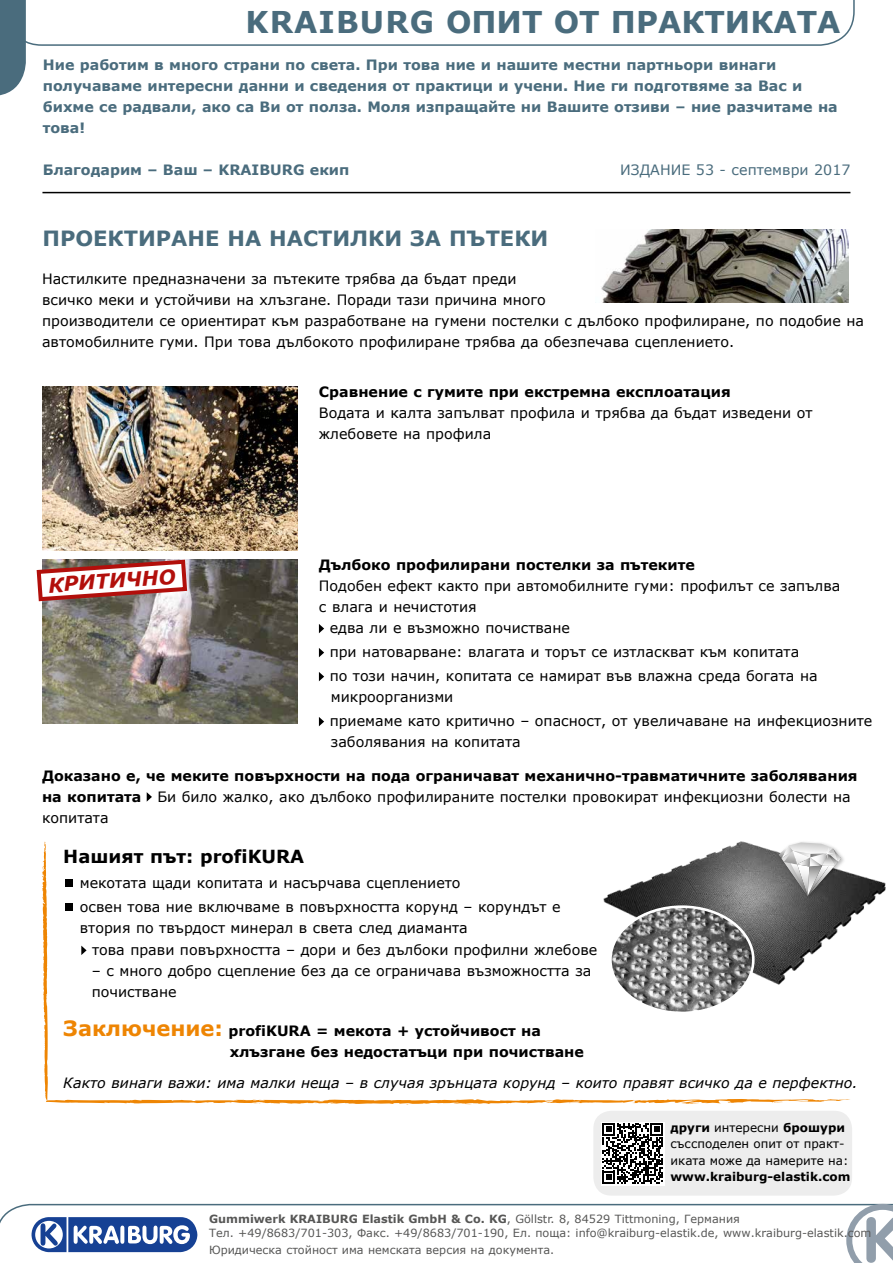
<style>
.page{position:relative;width:893px;height:1263px;background:#fff}
.page>*{position:absolute;margin:0;border:0;box-sizing:border-box;transform-origin:0 0}
.t1{font:700 30px "Verdana";color:#4a6c7d}
.t2{font:700 21px "Verdana";color:#4a6c7d}
.t3{font:italic 700 20.1px "Verdana";color:#b20f0b}
.t4{font:700 18px "Verdana";color:#000}
.t5{font:14.25px/21px "Verdana";color:#000}
.t6{font:700 14.25px/21px "Verdana";color:#000}
.t7{font:700 14.25px/21px "Verdana";color:#4a6c7d}
.t8{font:italic 14.25px "Verdana";color:#000}
.t9{font:14.25px "Verdana";color:#4a6c7d}
.t10{font:12px/16.5px "Verdana";color:#000}
.t11{font:700 12px "Verdana";color:#000}
.t12{font:11.25px/13.5px "Verdana";color:#575756}
.s1{font-weight:400}
.s2{font-size:21px;color:#ee8503}
.s3{font-weight:700}
</style>
<div class="page">
<svg style="left:0;top:0;width:855px;height:96px"></svg>
<svg style="left:147px;top:792px;width:5px;height:10px"></svg>
<hr style="left:42px;top:192px;width:808px;height:1px;background:#000">
<img style="left:601px;top:230px;width:248px;height:72px">
<img style="left:42px;top:386px;width:256px;height:164px">
<img style="left:43px;top:559px;width:255px;height:164px">
<svg style="left:36px;top:559px;width:153px;height:44px"></svg>
<img style="left:850px;top:873px;width:36px;height:48px">
<svg style="left:872px;top:1203px;width:21px;height:1px"></svg>
<svg style="left:0;top:1204px;width:846px;height:20px"></svg>
<svg style="left:846px;top:1204px;width:47px;height:59px"></svg>
<svg style="left:30px;top:1215px;width:169px;height:38px"></svg>
<svg style="left:42px;top:841px;width:808px;height:263px"></svg>
<svg style="left:319px;top:624px;width:5px;height:9px"></svg>
<svg style="left:319px;top:648px;width:5px;height:9px"></svg>
<svg style="left:319px;top:672px;width:5px;height:9px"></svg>
<svg style="left:319px;top:717px;width:5px;height:9px"></svg>
<div style="left:593px;top:1111px;width:259px;height:84px;background:#ededed;border-radius:18px"></div>
<svg style="left:601px;top:1122px;width:64px;height:63px"></svg>
<svg style="left:602px;top:1123px;width:61px;height:60px"></svg>
<h1 class="t1" style="left:246px;top:1px;width:596px">KRAIBURG ОПИТ ОТ ПРАКТИКАТА</h1>
<p class="t7" style="left:43px;top:54px;width:796px">Ние работим в много страни по света. При това ние и нашите местни партньори винаги получаваме интересни данни и сведения от практици и учени. Ние ги подготвяме за Вас и бихме се радвали, ако са Ви от полза. Моля изпращайте ни Вашите отзиви – ние разчитаме на това!</p>
<p class="t7" style="left:43px;top:159px;width:308px">Благодарим – Ваш – KRAIBURG екип</p>
<p class="t9" style="left:620px;top:160px;width:232px">ИЗДАНИЕ 53 - септември 2017</p>
<h2 class="t2" style="left:42px;top:223px;width:507px">ПРОЕКТИРАНЕ НА НАСТИЛКИ ЗА ПЪТЕКИ</h2>
<p class="t5" style="left:42px;top:268px;width:823px">Настилките предназначени за пътеките трябва да бъдат преди<br>всичко меки и устойчиви на хлъзгане. Поради тази причина много<br>производители се ориентират към разработване на гумени постелки с дълбоко профилиране, по подобие на автомобилните гуми. При това дълбокото профилиране трябва да обезпечава сцеплението.</p>
<p class="t6" style="left:319px;top:381px;width:413px">Сравнение с гумите при екстремна експлоатация</p>
<p class="t5" style="left:319px;top:403px;width:495px">Водата и калта запълват профила и трябва да бъдат изведени от жлебовете на профила</p>
<h3 class="t3" style="left:47px;top:571px;width:129px;rotate:-4deg">КРИТИЧНО</h3>
<p class="t6" style="left:319px;top:554px;width:377px">Дълбоко профилирани постелки за пътеките</p>
<p class="t5" style="left:319px;top:575px;width:523px">Подобен ефект както при автомобилните гуми: профилът се запълва</p>
<p class="t5" style="left:319px;top:596px;width:159px">с влага и нечистотия</p>
<p class="t5" style="left:330px;top:617px;width:242px">едва ли е възможно почистване</p>
<p class="t5" style="left:330px;top:640px;width:489px;line-height:24px">при натоварване: влагата и торът се изтласкват към копитата по този начин, копитата се намират във влажна среда богата на</p>
<p class="t5" style="left:330px;top:685px;width:544px;line-height:24px">микроорганизми<br>приемаме като критично – опасност, от увеличаване на инфекциозните</p>
<p class="t5" style="left:331px;top:731px;width:191px">заболявания на копитата</p>
<p class="t6" style="left:42px;top:765px;width:817px">Доказано е, че меките повърхности на пода ограничават механично-травматичните заболявания на копитата <span class="s1">Би било жалко, ако дълбоко профилираните постелки провокират инфекциозни болести на копитата</span></p>
<p class="t4" style="left:63px;top:843px;width:242px">Нашият път: profiKURA</p>
<p class="t5" style="left:80px;top:870px;width:482px;line-height:24px">мекотата щади копитата и насърчава сцеплението<br>освен това ние включваме в повърхността корунд – корундът е</p>
<p class="t5" style="left:92px;top:916px;width:507px;line-height:22.2px;text-indent:-12px">втория по твърдост минерал в света след диаманта<br>това прави повърхността – дори и без дълбоки профилни жлебове</p>
<p class="t5" style="left:92px;top:960px;width:501px">– с много добро сцепление без да се ограничава възможността за почистване</p>
<p class="t6" style="left:230px;top:1020px;width:356px;text-indent:-166px"><span class="s2">Заключение:</span> profiKURA = мекота + устойчивост на хлъзгане без недостатъци при почистване</p>
<p class="t8" style="left:63px;top:1073px;width:796px">Както винаги важи: има малки неща – в случая зрънцата корунд – които правят всичко да е перфектно.</p>
<p class="t10" style="left:670px;top:1119px;width:180px"><span class="s3">други</span> интересни <span class="s3">брошури </span>съссподелен опит от практ&shy;иката може да намерите на:</p>
<p class="t11" style="left:670px;top:1168px;width:181px">www.kraiburg-elastik.com</p>
<p class="t12" style="left:209px;top:1212px;width:664px"><span class="s3">Gummiwerk KRAIBURG Elastik GmbH &amp; Co. KG</span>, Göllstr. 8, 84529 Tittmoning, Германия<br>Тел. +49/8683/701-303, Факс. +49/8683/701-190, Ел. поща: info@kraiburg-elastik.de, www.kraiburg-elastik.com</p>
<p class="t12" style="left:209px;top:1243px;width:347px">Юридическа стойност има немската версия на документа.</p>
</div>
